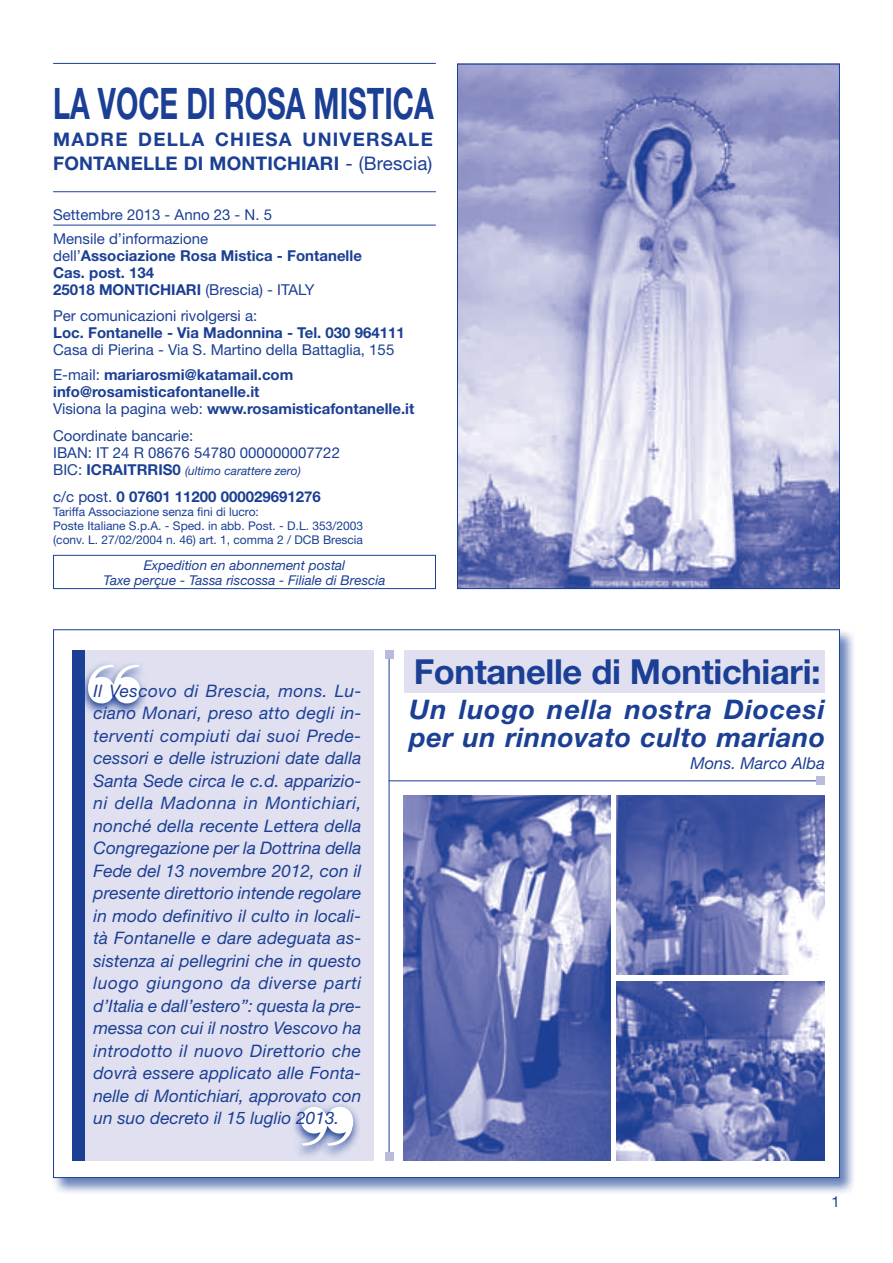
<style>
.page{position:relative;width:893px;height:1263px;background:#fff}
.page>*{position:absolute;margin:0;border:0;box-sizing:border-box;transform-origin:0 0}
.t1{font:700 43.5px "Helvetica Neue";color:#1b3f94;scale:.66 1}
.t2{font:700 34.5px "Helvetica Neue";letter-spacing:-.01em;color:#1b3f94}
.t3{font:italic 700 27px/28.5px "Helvetica Neue";letter-spacing:.015em;color:#1b3f94}
.t4{font:700 18.75px/24px "Helvetica Neue";letter-spacing:.065em;color:#1b3f94}
.t5{font:italic 17.25px/22.5px "Helvetica Neue";color:#1b3f94;text-align:justify}
.t6{font:italic 16.5px "Helvetica Neue";color:#1b3f94}
.t7{font:700 15px/17.1px "Helvetica Neue";color:#1b3f94}
.t8{font:15px/23.7px "Helvetica Neue";color:#1b3f94}
.t9{font:italic 13.5px/15px "Helvetica Neue";color:#1b3f94;text-align:center}
.t10{font:12px/14.1px "Helvetica Neue";color:#1b3f94}
.t11{font:italic 12px "Helvetica Neue";color:#1b3f94}
.s1{font-weight:400}
.s2{font-weight:700}
.s3{font-style:normal;font-size:15px}
.s4{font-weight:700;font-style:normal;font-size:15px}
</style>
<div class="page">
<div style="left:52px;top:628px;width:804px;height:566px;background:#1b3f94;opacity:.65"></div>
<div style="left:53px;top:629px;width:787px;height:549px;background:#fff;border:1px solid #1b3f94"></div>
<img style="left:459px;top:66px;width:379px;height:521px">
<hr style="left:53px;top:63px;width:383px;height:1px;background:#1b3f94">
<hr style="left:53px;top:191px;width:383px;height:1px;background:#1b3f94">
<div style="left:53px;top:555px;width:383px;height:34px;border:1px solid #1b3f94"></div>
<hr style="left:53px;top:225px;width:383px;height:1px;background:#1b3f94">
<div style="left:72px;top:651px;width:302px;height:510px;background:#e0e0f0"></div>
<div style="left:72px;top:651px;width:13px;height:510px;background:#1b3f94"></div>
<hr style="left:389px;top:651px;width:1px;height:510px;background:#1b3f94">
<div style="left:385px;top:651px;width:8px;height:8px;background:#b9badc"></div>
<div style="left:385px;top:1152px;width:8px;height:9px;background:#b9badc"></div>
<svg style="left:294px;top:1104px;width:65px;height:53px"></svg>
<svg style="left:85px;top:663px;width:61px;height:52px"></svg>
<img style="left:404px;top:795px;width:206px;height:366px">
<img style="left:617px;top:795px;width:208px;height:179px">
<img style="left:617px;top:981px;width:208px;height:179px">
<hr style="left:389px;top:780px;width:436px;height:1px;background:#1b3f94">
<div style="left:816px;top:776px;width:9px;height:9px;background:#b9badc"></div>
<div style="left:404px;top:651px;width:421px;height:42px;background:#e0e0f0"></div>
<svg style="left:301px;top:1107px;width:52px;height:39px;background:#677db7"></svg>
<svg style="left:88px;top:664px;width:52px;height:39px;background:#7387bd"></svg>
<h1 class="t1" style="left:53px;top:77px;width:578px">LA VOCE DI ROSA MISTICA</h1>
<p class="t4" style="left:53px;top:127px;width:381px">MADRE DELLA CHIESA UNIVERSALE<br>FONTANELLE DI MONTICHIARI <span class="s1">- (Brescia)</span></p>
<p class="t8" style="left:53px;top:203px;width:220px">Settembre 2013 - Anno 23 - N. 5<br>Mensile d’informazione</p>
<p class="t7" style="left:53px;top:247px;width:310px"><span class="s1">dell’</span>Associazione Rosa Mistica - Fontanelle<br>Cas. post. 134<br>25018 MONTICHIARI <span class="s1">(Brescia) - ITALY</span></p>
<p class="t8" style="left:53px;top:303px;width:206px">Per comunicazioni rivolgersi a:</p>
<p class="t7" style="left:53px;top:323px;width:353px">Loc. Fontanelle - Via Madonnina - Tel. 030 964111</p>
<p class="t8" style="left:53px;top:337px;width:343px;line-height:25.2px">Casa di Pierina - Via S. Martino della Battaglia, 155<br>E-mail: <span class="s2">mariarosmi@katamail.com</span></p>
<p class="t7" style="left:53px;top:383px;width:363px">info@rosamisticafontanelle.it<br><span class="s1">Visiona la pagina web:</span> www.rosamisticafontanelle.it</p>
<p class="t8" style="left:53px;top:427px;width:288px;line-height:17.1px">Coordinate bancarie:<br>IBAN: IT 24 R 08676 54780 000000007722</p>
<p class="t11" style="left:53px;top:464px;width:249px"><span class="s3">BIC:</span> <span class="s4">ICRAITRRIS0</span> (ultimo carattere zero)</p>
<p class="t7" style="left:53px;top:488px;width:269px"><span class="s1">c/c post.</span> 0 07601 11200 000029691276</p>
<p class="t10" style="left:53px;top:505px;width:311px">Tariffa Associazione senza fini di lucro:<br>Poste Italiane S.p.A. - Sped. in abb. Post. - D.L. 353/2003 (conv. L. 27/02/2004 n. 46) art. 1, comma 2 / DCB Brescia</p>
<p class="t9" style="left:104px;top:557px;width:283px">Expedition en abonnement postal<br>Taxe perçue - Tassa riscossa - Filiale di Brescia</p>
<p class="t5" style="left:94px;top:679px;width:270px">Il Vescovo di Brescia, mons. Lu&shy;ciano Monari, preso atto degli in&shy;terventi compiuti dai suoi Prede&shy;cessori e delle istruzioni date dalla Santa Sede circa le c.d. apparizio&shy;ni della Madonna in Montichiari, nonché della recente Lettera della Congregazione per la Dottrina della Fede del 13 novembre 2012, con il presente direttorio intende regolare in modo definitivo il culto in locali&shy;tà Fontanelle e dare adeguata as&shy;sistenza ai pellegrini che in questo luogo giungono da diverse parti d’Italia e dall’estero”: questa la pre&shy;messa con cui il nostro Vescovo ha introdotto il nuovo Direttorio che dovrà essere applicato alle Fonta&shy;nelle di Montichiari, approvato con un suo decreto il 15 luglio 2013.</p>
<h2 class="t2" style="left:414px;top:650px;width:409px">Fontanelle di Montichiari:</h2>
<h3 class="t3" style="left:410px;top:694px;width:417px">Un luogo nella nostra Diocesi per un rinnovato culto mariano</h3>
<p class="t6" style="left:690px;top:753px;width:136px">Mons. Marco Alba</p>
<p class="t8" style="left:831px;top:1189px;width:10px">1</p>
</div>
